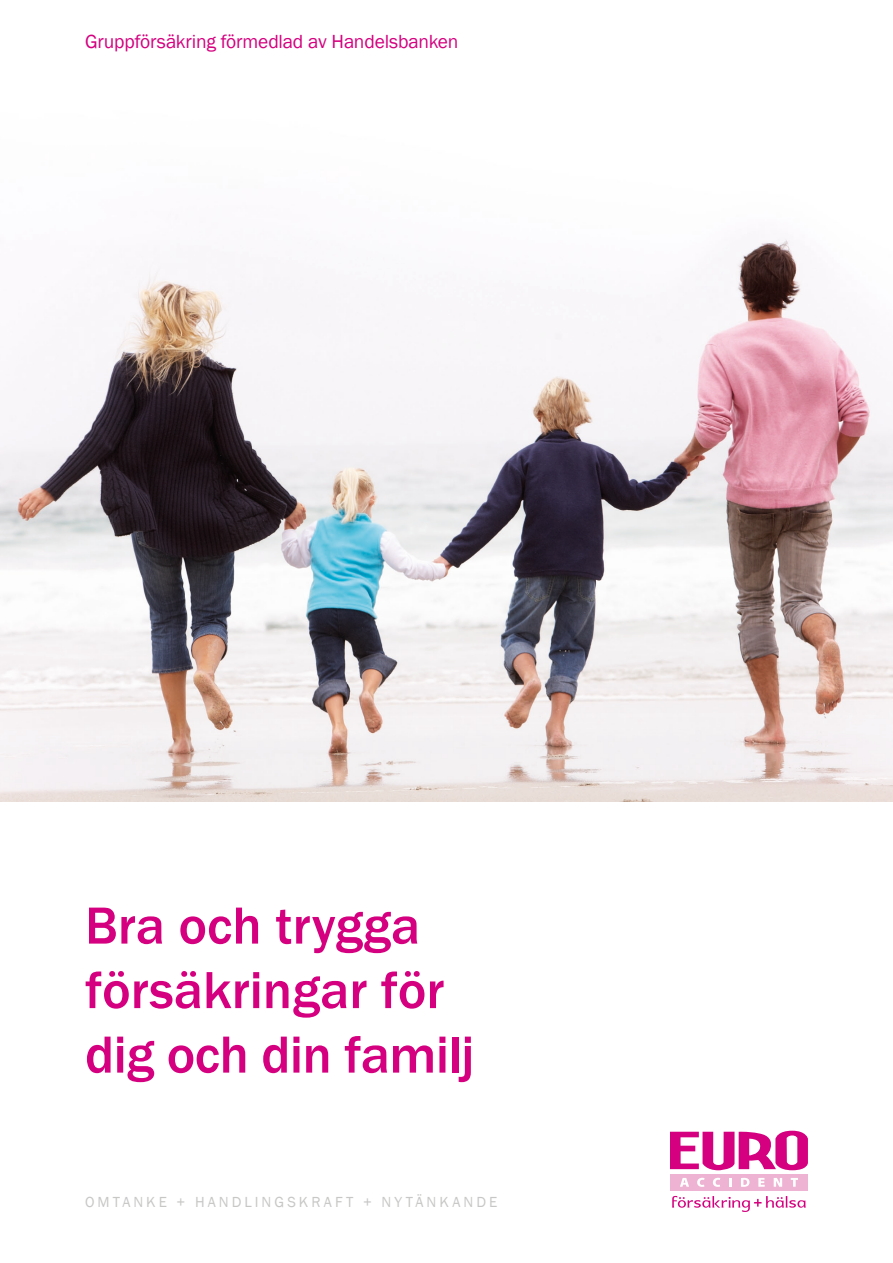
<style>
.page{position:relative;width:893px;height:1263px;background:#fff}
.page>*{position:absolute;margin:0;border:0;box-sizing:border-box;transform-origin:0 0}
.brödtext{font:500 54px/64.5px "Franklin Gothic";color:#d4007f}
.Bröd{font:19.5px "Franklin Gothic";letter-spacing:-.01em;color:#d4007f}
.Bröd-2{font:15px "Franklin Gothic";letter-spacing:.205em;color:#c7c7c6}
</style>
<div class="page">
<svg style="left:670px;top:1131px;width:138px;height:39px"></svg>
<div style="left:670px;top:1174px;width:138px;height:16px;background:#eeb2d2"></div>
<svg style="left:713px;top:1178px;width:7px;height:9px"></svg>
<svg style="left:697px;top:1178px;width:8px;height:9px"></svg>
<svg style="left:729px;top:1178px;width:3px;height:9px"></svg>
<svg style="left:680px;top:1178px;width:9px;height:9px"></svg>
<svg style="left:774px;top:1178px;width:8px;height:9px"></svg>
<svg style="left:791px;top:1178px;width:7px;height:9px"></svg>
<svg style="left:758px;top:1178px;width:7px;height:9px"></svg>
<svg style="left:741px;top:1178px;width:8px;height:9px"></svg>
<svg style="left:672px;top:1196px;width:134px;height:16px"></svg>
<img style="left:0;top:239px;width:893px;height:563px">
<p class="Bröd" style="left:85px;top:29px;width:375px">Gruppförsäkring förmedlad av Handelsbanken</p>
<p class="brödtext" style="left:85px;top:894px;width:361px">Bra och trygga försäkringar för</p>
<p class="brödtext" style="left:85px;top:1023px;width:391px">dig och din familj</p>
<p class="Bröd-2" style="left:85px;top:1193px;width:414px">OMTANKE + HANDLINGSKRAFT + NYTÄNKANDE</p>
</div>
